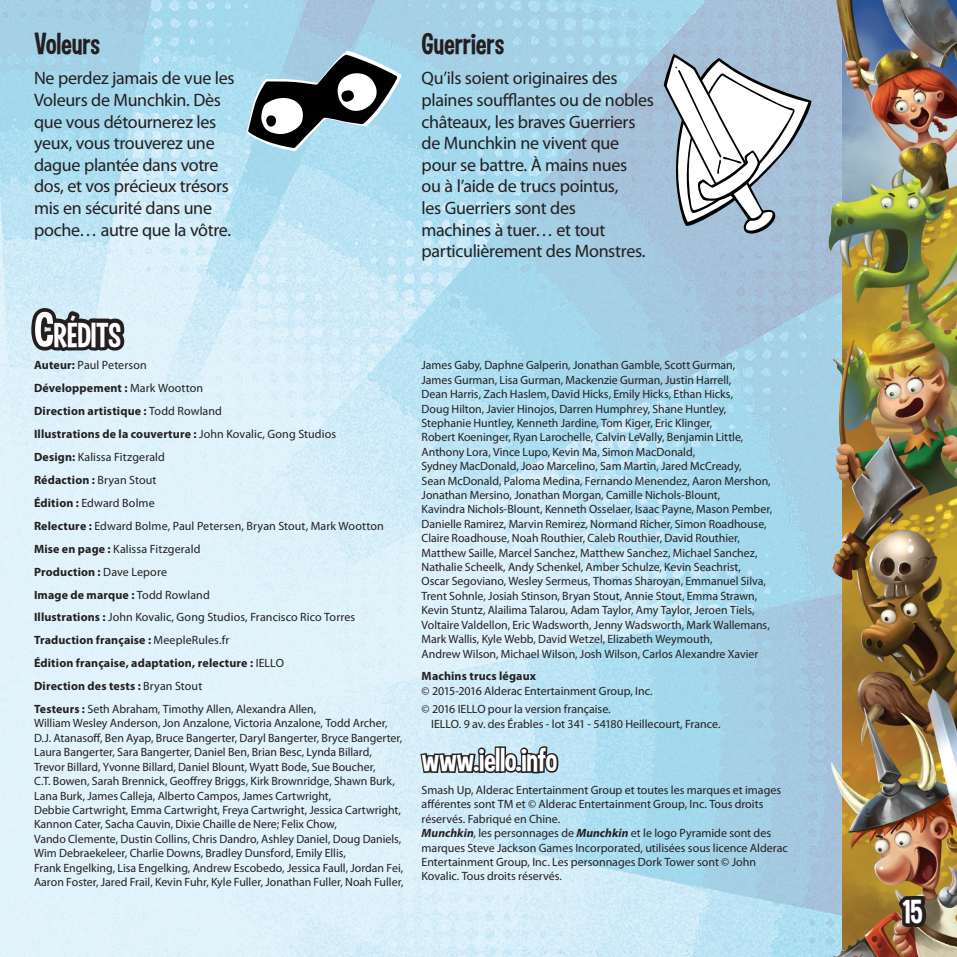
<style>
.page{position:relative;width:957px;height:957px;background:#fff}
.page>*{position:absolute;margin:0;border:0;box-sizing:border-box;transform-origin:0 0}
.t1{font:37.8px "Curse Casual JVE";letter-spacing:-.005em;color:#fff}
.t2{font:36px "Curse Casual JVE";letter-spacing:-.01em;color:#fff}
.t3{font:36px "Curse Casual JVE";color:#fff}
.t4{font:33px "Curse Casual JVE";color:#231f20}
.t5{font:18px/21.6px "Myriad Pro";letter-spacing:-.02em;color:#231f20}
.t6{font:12px/14.4px "Myriad Pro";color:#231f20}
.t7{font:700 12px "Myriad Pro";letter-spacing:.015em;color:#231f20}
.s1{font-size:54px}
.s2{font-weight:700}
.s3{font-weight:700;font-style:italic}
</style>
<div class="page">
<img style="left:0;top:0;width:776px;height:957px">
<img style="left:776px;top:0;width:181px;height:957px">
<svg style="left:893px;top:887px;width:39px;height:46px;background:#6a5236"></svg>
<svg style="left:26px;top:303px;width:103px;height:654px;background:#d7e8f0"></svg>
<svg style="left:419px;top:700px;width:141px;height:87px;background:#aac1cb"></svg>
<svg style="left:247px;top:50px;width:155px;height:101px"></svg>
<svg style="left:663px;top:53px;width:150px;height:181px"></svg>
<svg style="left:0;top:680px;width:1px;height:277px"></svg>
<h3 class="t4" style="left:34px;top:27px;width:68px">Voleurs</h3>
<h3 class="t5" style="left:34px;top:67px;width:202px">Ne perdez jamais de vue les<br>Voleurs de Munchkin. Dès que vous détournerez les yeux, vous trouverez une dague plantée dans votre dos, et vos précieux trésors mis en sécurité dans une poche… autre que la vôtre.</h3>
<h3 class="t4" style="left:421px;top:27px;width:84px">Guerriers</h3>
<p class="t5" style="left:421px;top:67px;width:234px">Qu’ils soient originaires des plaines soufflantes ou de nobles châteaux, les braves Guerriers de Munchkin ne vivent que pour se battre. À mains nues<br>ou à l’aide de trucs pointus,<br>les Guerriers sont des<br>machines à tuer… et tout particulièrement des Monstres.</p>
<h1 class="t1" style="left:34px;top:315px;width:87px"><span class="s1">C</span>rédits</h1>
<p class="t6" style="left:34px;top:354px;width:351px;line-height:23px"><span class="s2">Auteur:</span> Paul Peterson<br><span class="s2">Développement :</span> Mark Wootton<br><span class="s2">Direction artistique :</span> Todd Rowland<br><span class="s2">Illustrations de la couverture :</span> John Kovalic, Gong Studios<br><span class="s2">Design:</span> Kalissa Fitzgerald<br><span class="s2">Rédaction :</span> Bryan Stout<br><span class="s2">Édition :</span> Edward Bolme<br><span class="s2">Relecture :</span> Edward Bolme, Paul Petersen, Bryan Stout, Mark Wootton <span class="s2">Mise en page :</span> Kalissa Fitzgerald<br><span class="s2">Production :</span> Dave Lepore<br><span class="s2">Image de marque :</span> Todd Rowland<br><span class="s2">Illustrations :</span> John Kovalic, Gong Studios, Francisco Rico Torres <span class="s2">Traduction française :</span> MeepleRules.fr<br><span class="s2">Édition française, adaptation, relecture :</span> IELLO<br><span class="s2">Direction des tests :</span> Bryan Stout<br><span class="s2">Testeurs :</span> Seth Abraham, Timothy Allen, Alexandra Allen,</p>
<p class="t6" style="left:34px;top:716px;width:371px">William Wesley Anderson, Jon Anzalone, Victoria Anzalone, Todd Archer, D.J. Atanasoff, Ben Ayap, Bruce Bangerter, Daryl Bangerter, Bryce Bangerter, Laura Bangerter, Sara Bangerter, Daniel Ben, Brian Besc, Lynda Billard, Trevor Billard, Yvonne Billard, Daniel Blount, Wyatt Bode, Sue Boucher,<br>C.T. Bowen, Sarah Brennick, Geoffrey Briggs, Kirk Brownridge, Shawn Burk, Lana Burk, James Calleja, Alberto Campos, James Cartwright,<br>Debbie Cartwright, Emma Cartwright, Freya Cartwright, Jessica Cartwright, Kannon Cater, Sacha Cauvin, Dixie Chaille de Nere; Felix Chow,<br>Vando Clemente, Dustin Collins, Chris Dandro, Ashley Daniel, Doug Daniels, Wim Debraekeleer, Charlie Downs, Bradley Dunsford, Emily Ellis,<br>Frank Engelking, Lisa Engelking, Andrew Escobedo, Jessica Faull, Jordan Fei, Aaron Foster, Jared Frail, Kevin Fuhr, Kyle Fuller, Jonathan Fuller, Noah Fuller,</p>
<p class="t6" style="left:421px;top:358px;width:352px">James Gaby, Daphne Galperin, Jonathan Gamble, Scott Gurman,<br>James Gurman, Lisa Gurman, Mackenzie Gurman, Justin Harrell,<br>Dean Harris, Zach Haslem, David Hicks, Emily Hicks, Ethan Hicks,<br>Doug Hilton, Javier Hinojos, Darren Humphrey, Shane Huntley, Stephanie Huntley, Kenneth Jardine, Tom Kiger, Eric Klinger,<br>Robert Koeninger, Ryan Larochelle, Calvin LeVally, Benjamin Little, Anthony Lora, Vince Lupo, Kevin Ma, Simon MacDonald,<br>Sydney MacDonald, Joao Marcelino, Sam Martin, Jared McCready,<br>Sean McDonald, Paloma Medina, Fernando Menendez, Aaron Mershon, Jonathan Mersino, Jonathan Morgan, Camille Nichols-Blount,<br>Kavindra Nichols-Blount, Kenneth Osselaer, Isaac Payne, Mason Pember, Danielle Ramirez, Marvin Remirez, Normand Richer, Simon Roadhouse, Claire Roadhouse, Noah Routhier, Caleb Routhier, David Routhier, Matthew Saille, Marcel Sanchez, Matthew Sanchez, Michael Sanchez, Nathalie Scheelk, Andy Schenkel, Amber Schulze, Kevin Seachrist,<br>Oscar Segoviano, Wesley Sermeus, Thomas Sharoyan, Emmanuel Silva, Trent Sohnle, Josiah Stinson, Bryan Stout, Annie Stout, Emma Strawn, Kevin Stuntz, Alailima Talarou, Adam Taylor, Amy Taylor, Jeroen Tiels, Voltaire Valdellon, Eric Wadsworth, Jenny Wadsworth, Mark Wallemans, Mark Wallis, Kyle Webb, David Wetzel, Elizabeth Weymouth,<br>Andrew Wilson, Michael Wilson, Josh Wilson, Carlos Alexandre Xavier</p>
<p class="t7" style="left:421px;top:668px;width:116px">Machins trucs légaux</p>
<p class="t6" style="left:421px;top:681px;width:232px;line-height:18.6px">© 2015-2016 Alderac Entertainment Group, Inc. © 2016 IELLO pour la version française.</p>
<p class="t6" style="left:431px;top:716px;width:291px">IELLO. 9 av. des Érables - lot 341 - 54180 Heillecourt, France.</p>
<h2 class="t2" style="left:421px;top:741px;width:137px">www.iello.info</h2>
<p class="t6" style="left:421px;top:782px;width:368px">Smash Up, Alderac Entertainment Group et toutes les marques et images afférentes sont TM et © Alderac Entertainment Group, Inc. Tous droits réservés. Fabriqué en Chine.<br><span class="s3">Munchkin</span>, les personnages de <span class="s3">Munchkin</span> et le logo Pyramide sont des marques Steve Jackson Games Incorporated, utilisées sous licence Alderac Entertainment Group, Inc. Les personnages Dork Tower sont © John Kovalic. Tous droits réservés.</p>
<h2 class="t3" style="left:902px;top:893px;width:22px">15</h2>
</div>
